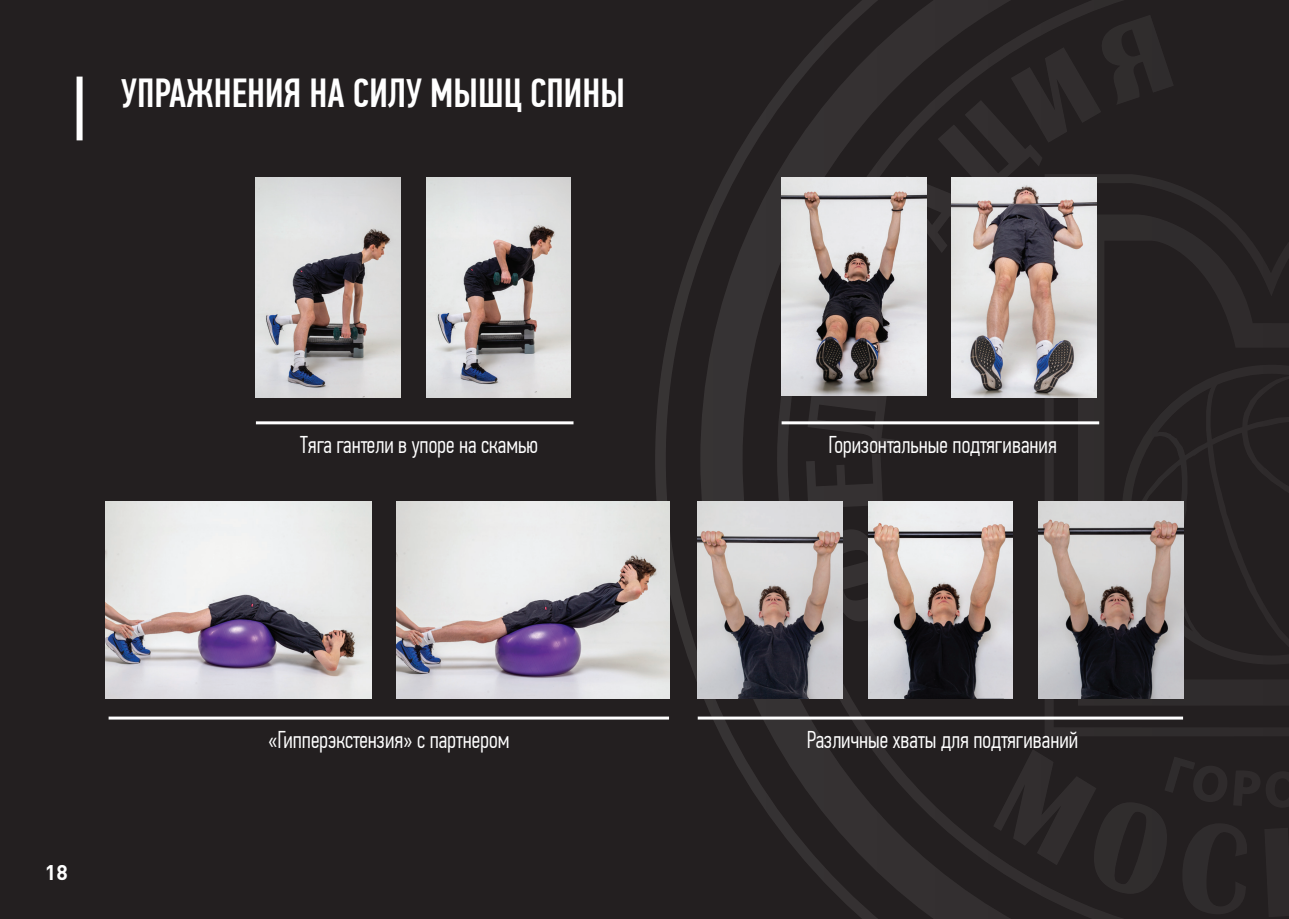
<style>
.page{position:relative;width:1289px;height:919px;background:#fff}
.page>*{position:absolute;margin:0;border:0;box-sizing:border-box;transform-origin:0 0}
.t1{font:500 40.5px "PF Din Text Comp Pro";color:#fff}
.t2{font:300 24.3px "PF Din Text Comp Pro";color:#fff}
.t3{font:700 21px "DIN Pro";color:#fff}
</style>
<div class="page">
<div style="left:0;top:0;width:1276px;height:918px;background:#231f20"></div>
<svg style="left:655px;top:0;width:633px;height:918px"></svg>
<div style="left:77px;top:77px;width:6px;height:63px;background:#fff"></div>
<hr style="left:256px;top:421px;width:317px;height:3px;background:#fff">
<hr style="left:109px;top:716px;width:560px;height:3px;background:#fff">
<hr style="left:781px;top:421px;width:318px;height:3px;background:#fff">
<hr style="left:697px;top:716px;width:485px;height:3px;background:#fff">
<img style="left:426px;top:178px;width:145px;height:220px">
<img style="left:256px;top:178px;width:144px;height:220px">
<img style="left:951px;top:178px;width:145px;height:220px">
<img style="left:868px;top:501px;width:144px;height:197px">
<img style="left:781px;top:178px;width:145px;height:217px">
<img style="left:697px;top:501px;width:145px;height:197px">
<img style="left:1038px;top:501px;width:144px;height:197px">
<img style="left:106px;top:501px;width:265px;height:197px">
<img style="left:397px;top:501px;width:272px;height:197px">
<h1 class="t1" style="left:121px;top:70px;width:505px">Упражнения на силу мышц спины</h1>
<p class="t3" style="left:45px;top:855px;width:24px">18</p>
<p class="t2" style="left:300px;top:430px;width:239px">Тяга гантели в упоре на скамью</p>
<p class="t2" style="left:268px;top:725px;width:243px">«Гипперэкстензия» с партнером</p>
<p class="t2" style="left:828px;top:430px;width:230px">Горизонтальные подтягивания</p>
<p class="t2" style="left:807px;top:725px;width:273px">Различные хваты для подтягиваний</p>
</div>
